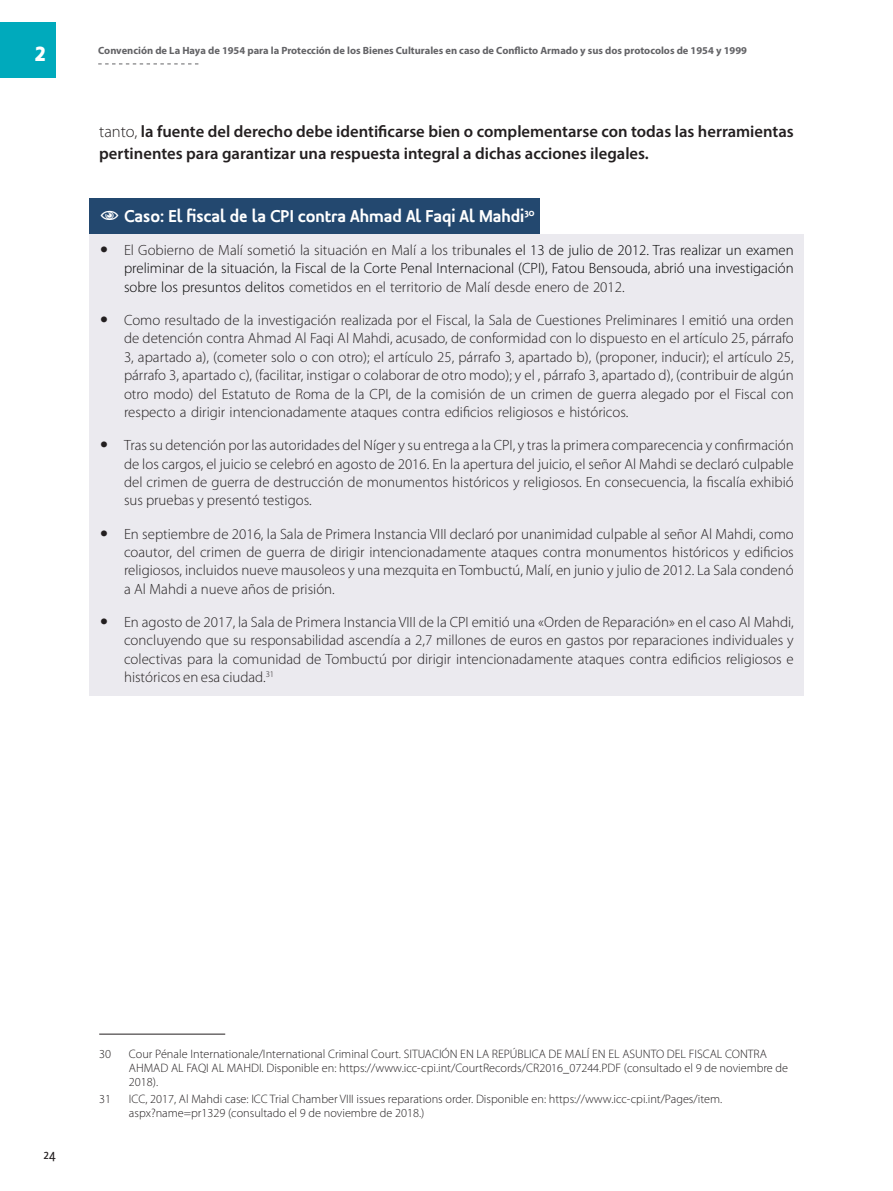
<style>
.page{position:relative;width:893px;height:1191px;background:#fff}
.page>*{position:absolute;margin:0;border:0;box-sizing:border-box;transform-origin:0 0}
.t1{font:700 28px "Legal LT Std";color:#fff}
.t2{font:700 17.5px "Legal LT Std";color:#fff}
.t3{font:600 16.62px/22.8px "Myriad Pro";color:#231f20}
.t4{font:300 14.88px/18.4px "Myriad Pro";color:#231f20;text-align:justify}
.t5{font:300 14.88px/18.4px "Myriad Pro";color:#000;text-align:justify}
.t6{font:14px "Legal LT Std";color:#231f20}
.Footnote_text{font:300 12.25px/14px "Myriad Pro";color:#231f20}
.t7{font:700 10.5px "Myriad Pro";color:#636366}
.s1{font-weight:300}
.s2{color:#231f20}
</style>
<div class="page">
<div style="left:0;top:22px;width:56px;height:56px;background:#00aabc"></div>
<svg style="left:98px;top:63px;width:100px;height:1px"></svg>
<div style="left:89px;top:198px;width:451px;height:38px;background:#23486f"></div>
<div style="left:89px;top:234px;width:715px;height:71px;background:#ebeaef"></div>
<div style="left:89px;top:304px;width:715px;height:126px;background:#ebeaef"></div>
<div style="left:89px;top:429px;width:715px;height:90px;background:#ebeaef"></div>
<div style="left:89px;top:517px;width:715px;height:90px;background:#ebeaef"></div>
<div style="left:89px;top:606px;width:715px;height:90px;background:#ebeaef"></div>
<hr style="left:99px;top:1033px;width:126px;height:1px;background:#231f20">
<h1 class="t1" style="left:35px;top:36px;width:13px">2</h1>
<p class="t7" style="left:98px;top:43px;width:429px">Convención de La Haya de 1954 para la Protección de los Bienes Culturales en caso de ConflictoArmadoysusdosprotocolosde1954y1</p>
<p class="t7" style="left:735px;top:43px;width:13px">99</p>
<p class="t3" style="left:99px;top:119px;width:696px"><span class="s1">tanto,</span> la fuente del derecho debe identificarse bien o complementarse con todas las herramientas pertinentes para garantizar una respuesta integral a dichas acciones ilegales.</p>
<p class="t2" style="left:124px;top:206px;width:412px">Caso: El fiscal de la CPI contra Ahmad Al Faqi Al Mahdi<sup>30</sup></p>
<p class="t5" style="left:124px;top:241px;width:671px"><span class="s2">El Gobierno de Malí sometió la situación en Malí a los tribu</span>nales el 13 de julio de 2012. Tras realizar un examen preliminar de la situación, la Fiscal de la Corte Penal Internacional (CPI), Fatou Bensouda, abrió una investigación sobre los presuntos delitos <span class="s2">cometidos en el territorio de Malí desde enero de 2012.</span></p>
<p class="t4" style="left:124px;top:311px;width:671px">Como resultado de la investigación realizada por el Fiscal, la Sala de Cuestiones Preliminares I emitió una orden de detención contra Ahmad Al Faqi Al Mahdi, acusado, de conformidad con lo dispuesto en el artículo 25, párrafo 3, apartado a), (cometer solo o con otro); el artículo 25, párrafo 3, apartado b), (proponer, inducir); el artículo 25, párrafo 3, apartado c), (facilitar, instigar o colaborar de otro modo); y el , párrafo 3, apartado d), (contribuir de algún otro modo) del Estatuto de Roma de la CPI, de la comisión de un crimen de guerra alegado por el Fiscal con respecto a dirigir intencionadamente ataques contra edificios religiosos e históricos.</p>
<p class="t4" style="left:124px;top:436px;width:671px">Tras su detención por las autoridades del Níger y su entrega a la CPI, y tras la primera comparecencia y confirmación de los cargos, el juicio se celebró en agosto de 2016. En la apertura del juicio, el señor Al Mahdi se declaró culpable del crimen de guerra de destrucción de monumentos históricos y religiosos. En consecuencia, la fiscalía exhibió sus pruebas y presentó testigos.</p>
<p class="t4" style="left:124px;top:524px;width:671px">En septiembre de 2016, la Sala de Primera Instancia VIII declaró por unanimidad culpable al señor Al Mahdi, como coautor, del crimen de guerra de dirigir intencionadamente ataques contra monumentos históricos y edificios religiosos, incluidos nueve mausoleos y una mezquita en Tombuctú, Malí, en junio y julio de 2012. La Sala condenó a Al Mahdi a nueve años de prisión.</p>
<p class="t4" style="left:124px;top:613px;width:671px">En agosto de 2017, la Sala de Primera Instancia VIII de la CPI emitió una «Orden de Reparación» en el caso Al Mahdi, concluyendo que su responsabilidad ascendía a 2,7 millones de euros en gastos por reparaciones individuales y colectivas para la comunidad de Tombuctú por dirigir intencionadamente ataques contra edificios religiosos e históricos en esa ciudad.<sup>31</sup></p>
<p class="t6" style="left:43px;top:1146px;width:14px">24</p>
<p class="Footnote_text" style="left:99px;top:1046px;width:13px">30</p>
<p class="Footnote_text" style="left:129px;top:1046px;width:661px">Cour Pénale Internationale/International Criminal Court. SITUACIÓN EN LA REPÚBLICA DE MALÍ EN EL ASUNTO DEL FISCAL CONTRA<br>AHMAD AL FAQI AL MAHDI. Disponible en: https://www.icc-cpi.int/CourtRecords/CR2016_07244.PDF (consultado el 9 de noviembre de<br>2018).</p>
<p class="Footnote_text" style="left:99px;top:1091px;width:13px">31</p>
<p class="Footnote_text" style="left:129px;top:1091px;width:595px">ICC, 2017, Al Mahdi case: ICC Trial Chamber VIII issues reparations order. Disponible en: https://www.icc-cpi.int/Pages/item. aspx?name=pr1329 (consultado el 9 de noviembre de 2018.)</p>
</div>
